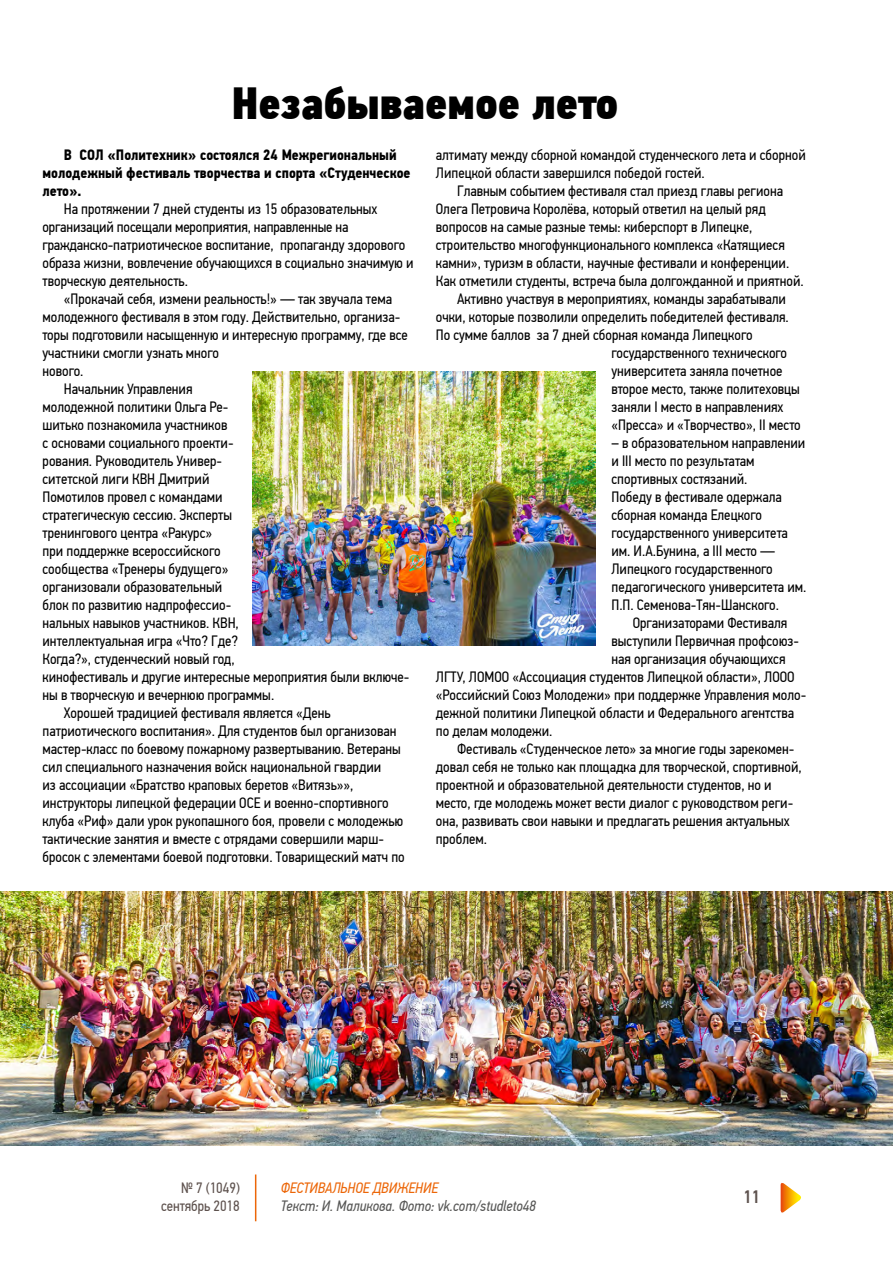
<style>
.page{position:relative;width:893px;height:1263px;background:#fff}
.page>*{position:absolute;margin:0;border:0;box-sizing:border-box;transform-origin:0 0}
.t1{font:45px "PF Din Text Cond Pro X Black";color:#000}
.t2{font:500 18px "PF Din Text Cond Pro";color:#5d514d}
.t3{font:15px/18px "PF Din Text Cond Pro";color:#000}
.t4{font:700 15px/18px "PF Din Text Cond Pro";color:#000}
.t5{font:italic 15px "PF Din Text Cond Pro";color:#575756}
.t6{font:15px/18px "PF Din Text Cond Pro";color:#5d514d;text-align:right}
.t7{font:italic 15px "PF Din Text Cond Pro";color:#ec6608}
</style>
<div class="page">
<svg style="left:781px;top:1183px;width:20px;height:30px"></svg>
<hr style="left:255px;top:1174px;width:1px;height:47px;background:#ec6608">
<img style="left:0;top:891px;width:893px;height:255px">
<img style="left:253px;top:371px;width:343px;height:275px">
<h1 class="t1" style="left:232px;top:75px;width:388px">Незабываемое лето</h1>
<p class="t4" style="left:43px;top:146px;width:370px;text-indent:21px">В СОЛ «Политехник» состоялся 24 Межрегиональный молодежный фестиваль творчества и спорта «Студенческое лето».</p>
<p class="t3" style="left:43px;top:200px;width:373px;text-indent:21px">На протяжении 7 дней студенты из 15 образовательных организаций посещали мероприятия, направленные на гражданско-патриотическое воспитание, пропаганду здорового образа жизни, вовлечение обучающихся в социально значимую и творческую деятельность.</p>
<p class="t3" style="left:64px;top:290px;width:330px">«Прокачай себя, измени реальность!» — так звучала тема</p>
<p class="t3" style="left:43px;top:308px;width:359px">молодежного фестиваля в этом году. Действительно, организа-</p>
<p class="t3" style="left:43px;top:326px;width:367px">торы подготовили насыщенную и интересную программу, где все</p>
<p class="t3" style="left:43px;top:344px;width:178px">участники смогли узнать много</p>
<p class="t3" style="left:43px;top:362px;width:43px">нового.</p>
<p class="t3" style="left:64px;top:380px;width:130px">Начальник Управления</p>
<p class="t3" style="left:43px;top:398px;width:187px">молодежной политики Ольга Ре-</p>
<p class="t3" style="left:43px;top:416px;width:186px">шитько познакомила участников</p>
<p class="t3" style="left:43px;top:434px;width:193px">с основами социального проекти-</p>
<p class="t3" style="left:43px;top:452px;width:181px">рования. Руководитель Универ-</p>
<p class="t3" style="left:43px;top:470px;width:168px">ситетской лиги КВН Дмитрий</p>
<p class="t3" style="left:43px;top:488px;width:182px">Помотилов провел с командами</p>
<p class="t3" style="left:43px;top:506px;width:191px">стратегическую сессию. Эксперты</p>
<p class="t3" style="left:43px;top:524px;width:171px">тренингового центра «Ракурс»</p>
<p class="t3" style="left:43px;top:542px;width:180px">при поддержке всероссийского</p>
<p class="t3" style="left:43px;top:560px;width:188px">сообщества «Тренеры будущего»</p>
<p class="t3" style="left:43px;top:578px;width:181px">организовали образовательный</p>
<p class="t3" style="left:43px;top:596px;width:190px">блок по развитию надпрофессио-</p>
<p class="t3" style="left:43px;top:614px;width:198px">нальных навыков участников. КВН,</p>
<p class="t3" style="left:43px;top:632px;width:197px">интеллектуальная игра «Что? Где?</p>
<p class="t3" style="left:43px;top:650px;width:194px">Когда?», студенческий новый год,</p>
<p class="t3" style="left:43px;top:668px;width:368px">кинофестиваль и другие интересные мероприятия были включе-</p>
<p class="t3" style="left:43px;top:686px;width:233px">ны в творческую и вечернюю программы.</p>
<p class="t3" style="left:64px;top:704px;width:268px">Хорошей традицией фестиваля является «День</p>
<p class="t3" style="left:43px;top:722px;width:356px">патриотического воспитания». Для студентов был организован</p>
<p class="t3" style="left:43px;top:740px;width:360px">мастер-класс по боевому пожарному развертыванию. Ветераны</p>
<p class="t3" style="left:43px;top:758px;width:340px">сил специального назначения войск национальной гвардии</p>
<p class="t3" style="left:43px;top:776px;width:313px">из ассоциации «Братство краповых беретов «Витязь»»,</p>
<p class="t3" style="left:43px;top:794px;width:348px">инструкторы липецкой федерации ОСЕ и военно-спортивного</p>
<p class="t3" style="left:43px;top:812px;width:362px">клуба «Риф» дали урок рукопашного боя, провели с молодежью</p>
<p class="t3" style="left:43px;top:830px;width:343px">тактические занятия и вместе с отрядами совершили марш-</p>
<p class="t3" style="left:43px;top:848px;width:364px">бросок с элементами боевой подготовки. Товарищеский матч по</p>
<p class="t3" style="left:436px;top:146px;width:372px">алтимату между сборной командой студенческого лета и сборной</p>
<p class="t3" style="left:436px;top:164px;width:270px">Липецкой области завершился победой гостей.</p>
<p class="t3" style="left:457px;top:182px;width:328px">Главным событием фестиваля стал приезд главы региона</p>
<p class="t3" style="left:436px;top:200px;width:331px">Олега Петровича Королёва, который ответил на целый ряд</p>
<p class="t3" style="left:436px;top:218px;width:318px">вопросов на самые разные темы: киберспорт в Липецке,</p>
<p class="t3" style="left:436px;top:236px;width:351px">строительство многофункционального комплекса «Катящиеся</p>
<p class="t3" style="left:436px;top:254px;width:355px">камни», туризм в области, научные фестивали и конференции.</p>
<p class="t3" style="left:436px;top:272px;width:369px">Как отметили студенты, встреча была долгожданной и приятной.</p>
<p class="t3" style="left:457px;top:290px;width:330px">Активно участвуя в мероприятиях, команды зарабатывали</p>
<p class="t3" style="left:436px;top:308px;width:355px">очки, которые позволили определить победителей фестиваля.</p>
<p class="t3" style="left:436px;top:326px;width:318px">По сумме баллов за 7 дней сборная команда Липецкого</p>
<p class="t3" style="left:611px;top:344px;width:177px">государственного технического</p>
<p class="t3" style="left:611px;top:362px;width:173px">университета заняла почетное</p>
<p class="t3" style="left:611px;top:380px;width:190px">второе место, также политеховцы</p>
<p class="t3" style="left:611px;top:398px;width:174px">заняли I место в направлениях</p>
<p class="t3" style="left:611px;top:416px;width:191px">«Пресса» и «Творчество», II место</p>
<p class="t3" style="left:611px;top:434px;width:196px">– в образовательном направлении и III место по результатам спортивных состязаний.<br>Победу в фестивале одержала сборная команда Елецкого государственного университета им. И.А.Бунина, а III место —<br>Липецкого государственного педагогического университета им.<br>П.П. Семенова-Тян-Шанского.</p>
<p class="t3" style="left:633px;top:614px;width:156px">Организаторами Фестиваля</p>
<p class="t3" style="left:611px;top:632px;width:189px">выступили Первичная профсоюз-</p>
<p class="t3" style="left:611px;top:650px;width:176px">ная организация обучающихся</p>
<p class="t3" style="left:436px;top:668px;width:360px">ЛГТУ, ЛОМОО «Ассоциация студентов Липецкой области», ЛООО</p>
<p class="t3" style="left:436px;top:686px;width:372px">«Российский Союз Молодежи» при поддержке Управления моло-</p>
<p class="t3" style="left:436px;top:704px;width:360px">дежной политики Липецкой области и Федерального агентства</p>
<p class="t3" style="left:436px;top:722px;width:118px">по делам молодежи.</p>
<p class="t3" style="left:457px;top:740px;width:339px">Фестиваль «Студенческое лето» за многие годы зарекомен-</p>
<p class="t3" style="left:436px;top:758px;width:367px">довал себя не только как площадка для творческой, спортивной,</p>
<p class="t3" style="left:436px;top:776px;width:337px">проектной и образовательной деятельности студентов, но и</p>
<p class="t3" style="left:436px;top:794px;width:359px">место, где молодежь может вести диалог с руководством реги-</p>
<p class="t3" style="left:436px;top:812px;width:355px">она, развивать свои навыки и предлагать решения актуальных</p>
<p class="t3" style="left:436px;top:830px;width:53px">проблем.</p>
<p class="t6" style="left:161px;top:1179px;width:80px">№ 7 (1049) сентябрь 2018</p>
<p class="t2" style="left:743px;top:1186px;width:18px">11</p>
<p class="t7" style="left:281px;top:1179px;width:159px">ФЕСТИВАЛЬНОЕ ДВИЖЕНИЕ</p>
<p class="t5" style="left:281px;top:1197px;width:257px">Текст: И. Маликова. Фото: vk.com/studleto48</p>
</div>
